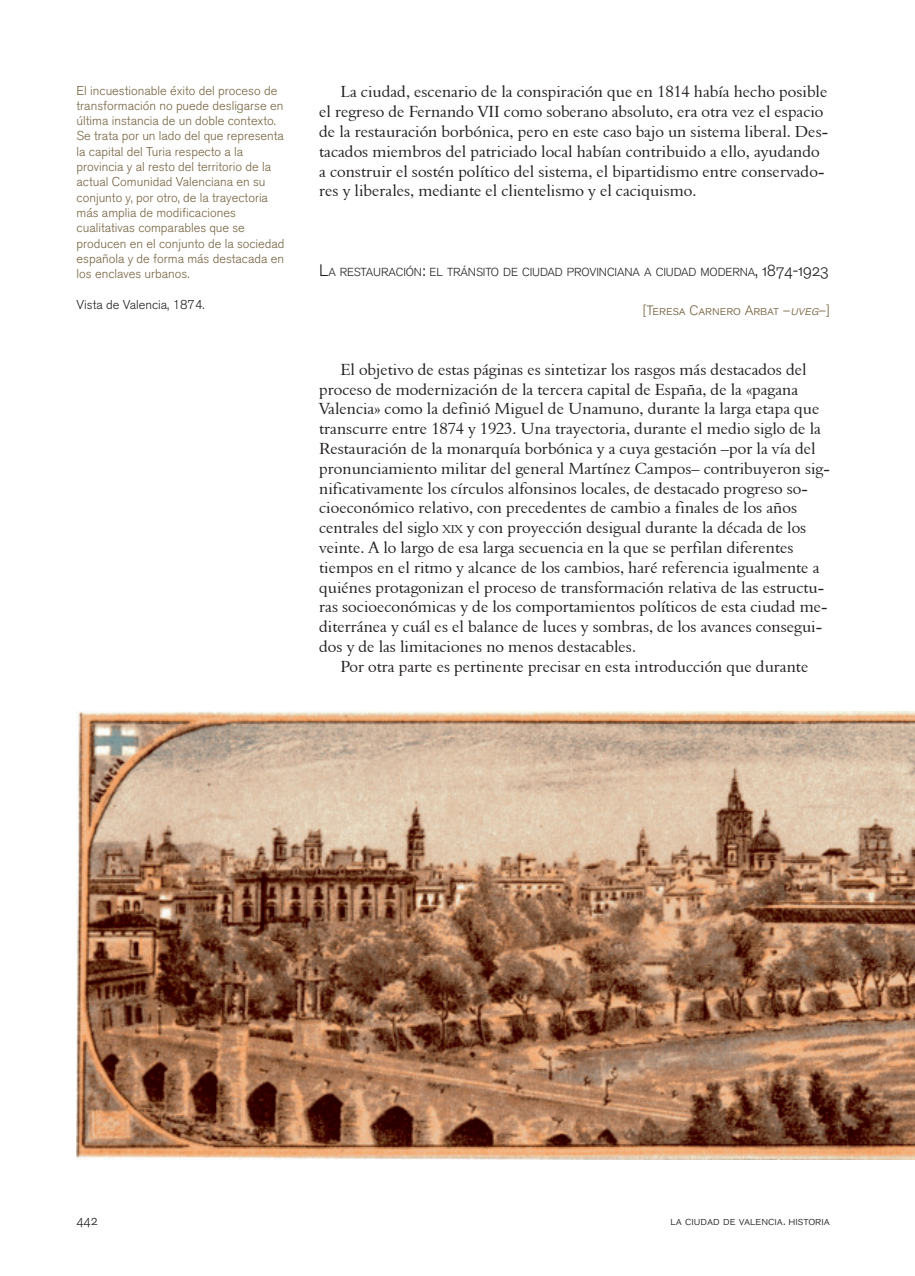
<style>
.page{position:relative;width:915px;height:1276px;background:#fff}
.page>*{position:absolute;margin:0;border:0;box-sizing:border-box;transform-origin:0 0}
.TEXTO{font:16.5px/19.8px "Aldine 401 BT Roman A";color:#231f20}
.t1{font:13.5px "Akzidenz Grotesk BQ Light SC";color:#766340}
.t2{font:13.5px "Akzidenz Grotesk BQ Light SC";color:#231f20}
.DESTACADOS{font:300 12.75px/15.3px "Akzidenz Grotesk BQ";color:#766340}
.t3{font:300 12.75px "Akzidenz Grotesk BQ";color:#231f20}
.t4{font:12px "Akzidenz Grotesk BQ Light SC";color:#231f20}
.TITULO{font:11.55px "Akzidenz Grotesk BQ Light Os F";letter-spacing:-.01em;color:#231f20}
.s1{font-size:16.5px}
.s2{font-style:italic}
.s3{font-size:11.55px}
</style>
<div class="page">
<img style="left:77px;top:712px;width:837px;height:447px">
<p class="DESTACADOS" style="left:77px;top:83px;width:209px">El incuestionable éxito del proceso de transformación no puede desligarse en última instancia de un doble contexto.<br>Se trata por un lado del que representa la capital del Turia respecto a la provincia y al resto del territorio de la actual Comunidad Valenciana en su conjunto y, por otro, de la trayectoria más amplia de modificaciones cualitativas comparables que se producen en el conjunto de la sociedad española y de forma más destacada en los enclaves urbanos.</p>
<p class="t3" style="left:77px;top:297px;width:129px">Vista de Valencia, 1874.</p>
<p class="TEXTO" style="left:319px;top:82px;width:510px;text-indent:21px">La ciudad, escenario de la conspiración que en 1814 había hecho posible el regreso de Fernando VII como soberano absoluto, era otra vez el espacio de la restauración borbónica, pero en este caso bajo un sistema liberal. Des&shy;tacados miembros del patriciado local habían contribuido a ello, ayudando a construir el sostén político del sistema, el bipartidismo entre conservado&shy;res y liberales, mediante el clientelismo y el caciquismo.</p>
<p class="TITULO" style="left:319px;top:265px;width:511px"><span class="s1">L</span>A RESTAURACIÓN<span class="s1">:</span> EL TRÁNSITO DE CIUDAD PROVINCIANA A CIUDAD MODERNA<span class="s1">, 1874-1923</span></p>
<p class="t1" style="left:642px;top:303px;width:189px">[Teresa Carnero Arbat –<span class="s2">uveg</span>–]</p>
<p class="TEXTO" style="left:319px;top:359px;width:512px;text-indent:21px">El objetivo de estas páginas es sintetizar los rasgos más destacados del proceso de modernización de la tercera capital de España, de la «pagana Valencia» como la definió Miguel de Unamuno, durante la larga etapa que transcurre entre 1874 y 1923. Una trayectoria, durante el medio siglo de la Restauración de la monarquía borbónica y a cuya gestación –por la vía del pronunciamiento militar del general Martínez Campos– contribuyeron sig&shy;nificativamente los círculos alfonsinos locales, de destacado progreso so&shy;cioeconómico relativo, con precedentes de cambio a finales de los años centrales del siglo <span class="s3">xix</span> y con proyección desigual durante la década de los veinte. A lo largo de esa larga secuencia en la que se perfilan diferentes tiempos en el ritmo y alcance de los cambios, haré referencia igualmente a quiénes protagonizan el proceso de transformación relativa de las estructu&shy;ras socioeconómicas y de los comportamientos políticos de esta ciudad me&shy;diterránea y cuál es el balance de luces y sombras, de los avances consegui&shy;dos y de las limitaciones no menos destacables.</p>
<p class="TEXTO" style="left:340px;top:656px;width:469px">Por otra parte es pertinente precisar en esta introducción que durante</p>
<p class="t2" style="left:77px;top:1212px;width:23px">442</p>
<p class="t4" style="left:670px;top:1213px;width:161px">la ciudad de valencia. historia</p>
</div>
